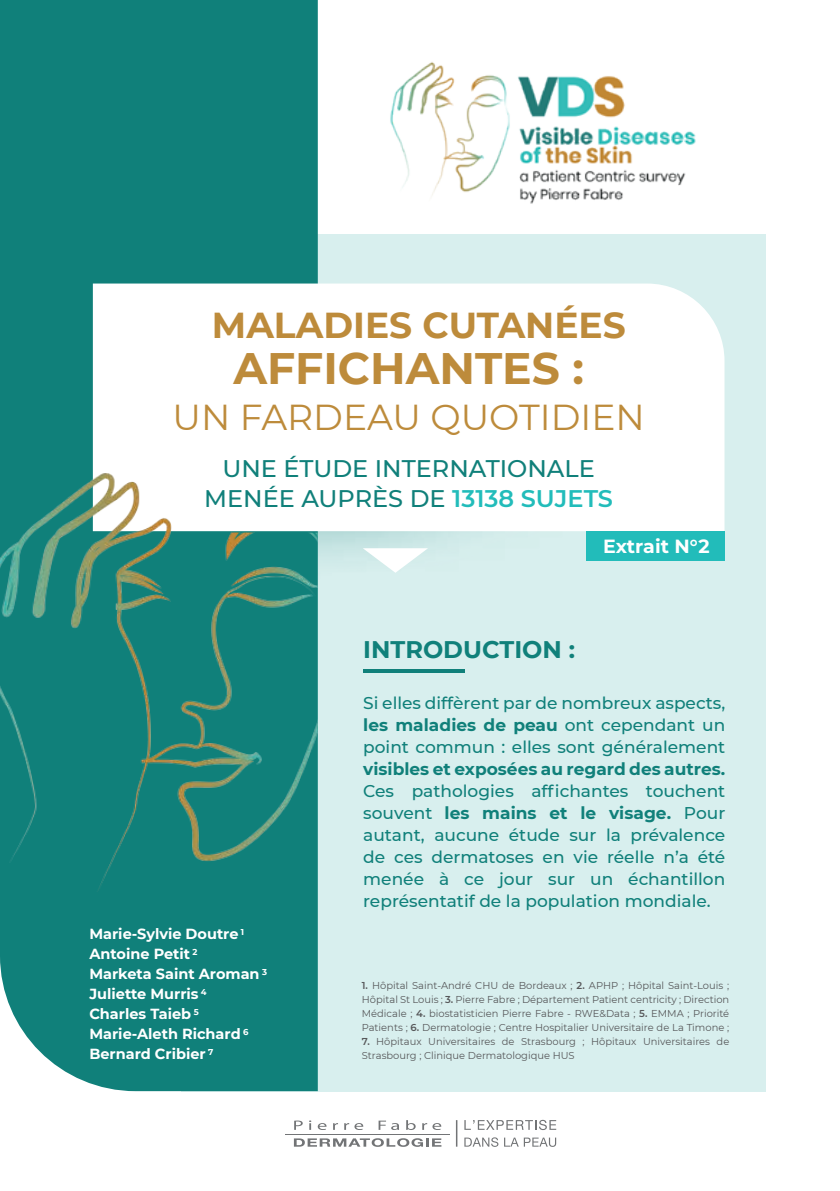
<style>
.page{position:relative;width:840px;height:1191px;background:#fff}
.page>*{position:absolute;margin:0;border:0;box-sizing:border-box;transform-origin:0 0}
.t1{font:700 44px "Montserrat";color:#bd8b3b}
.t2{font:36px "Montserrat";color:#bd8b3b}
.t3{font:700 36px "Montserrat";color:#bd8b3b}
.t4{font:500 24px/30px "Montserrat";color:#10807a;text-align:center}
.t5{font:700 24px "Montserrat";color:#10807a}
.t6{font:700 19px "Montserrat";color:#fff}
.t7{font:500 17px/22px "Montserrat";color:#10807a;text-align:justify}
.t8{font:700 17px "Montserrat";color:#10807a}
.t9{font:700 14.6px/20px "Montserrat";color:#fff}
.t10{font:10px/14px "Montserrat";color:#57585a;text-align:justify}
.s1{font-weight:600;color:#22bcba}
.s2{font-weight:700}
.s3{font-weight:600}
</style>
<div class="page">
<div style="left:181px;top:234px;width:585px;height:857px;background:#d8efee"></div>
<img style="left:317px;top:531px;width:371px;height:54px">
<div style="left:0;top:0;width:317px;height:1091px;background:#10807a"></div>
<hr style="left:362px;top:669px;width:102px;height:4px;background:#10807a">
<div style="left:93px;top:283px;width:631px;height:248px;background:#fff"></div>
<img style="left:0;top:428px;width:317px;height:479px">
<svg style="left:362px;top:548px;width:66px;height:25px"></svg>
<img style="left:390px;top:62px;width:306px;height:142px">
<svg style="left:294px;top:1120px;width:8px;height:9px"></svg>
<svg style="left:309px;top:1120px;width:2px;height:9px"></svg>
<svg style="left:317px;top:1123px;width:9px;height:7px"></svg>
<svg style="left:333px;top:1123px;width:5px;height:6px"></svg>
<svg style="left:344px;top:1123px;width:19px;height:7px"></svg>
<svg style="left:378px;top:1120px;width:21px;height:10px"></svg>
<svg style="left:406px;top:1120px;width:9px;height:10px"></svg>
<svg style="left:422px;top:1123px;width:19px;height:7px"></svg>
<svg style="left:294px;top:1138px;width:147px;height:8px"></svg>
<hr style="left:285px;top:1133px;width:165px;height:1px;background:#727476">
<hr style="left:455px;top:1120px;width:2px;height:26px;background:#727476">
<svg style="left:464px;top:1119px;width:92px;height:11px"></svg>
<svg style="left:464px;top:1137px;width:92px;height:9px"></svg>
<div style="left:585px;top:531px;width:139px;height:29px;background:#22bcba"></div>
<h2 class="t3" style="left:212px;top:300px;width:415px">MALADIES CUTANÉES</h2>
<h1 class="t1" style="left:233px;top:337px;width:352px">AFFICHANTES :</h1>
<h2 class="t2" style="left:172px;top:393px;width:473px">UN FARDEAU QUOTIDIEN</h2>
<h3 class="t4" style="left:204px;top:453px;width:410px">UNE ÉTUDE INTERNATIONALE<br>MENÉE AUPRÈS DE <span class="s1">13138 SUJETS</span></h3>
<h3 class="t6" style="left:602px;top:532px;width:108px">Extrait N°2</h3>
<h3 class="t9" style="left:89px;top:923px;width:179px">Marie-Sylvie Doutre <sup>1<br></sup>Antoine Petit <sup>2<br></sup>Marketa Saint Aroman <sup>3<br></sup>Juliette Murris <sup>4<br></sup>Charles Taieb <sup>5<br></sup>Marie-Aleth Richard <sup>6<br></sup>Bernard Cribier <sup>7</sup></h3>
<h3 class="t5" style="left:363px;top:632px;width:213px">INTRODUCTION :</h3>
<h3 class="t7" style="left:363px;top:691px;width:363px">Si elles diffèrent par de nombreux aspects, <span class="s2">les maladies de peau</span> ont cependant un point commun : elles sont généralement</h3>
<h3 class="t8" style="left:363px;top:756px;width:363px">visibles et exposées au regard des autres.</h3>
<h3 class="t7" style="left:363px;top:779px;width:363px">Ces pathologies affichantes touchent souvent <span class="s2">les mains et le visage.</span> Pour autant, aucune étude sur la prévalence de ces dermatoses en vie réelle n’a été menée à ce jour sur un échantillon représentatif de la population mondiale.</h3>
<p class="t10" style="left:361px;top:978px;width:369px"><span class="s3">1.</span> Hôpital Saint-André CHU de Bordeaux ; <span class="s3">2.</span> APHP ; Hôpital Saint-Louis ; Hôpital St Louis ; <span class="s3">3.</span> Pierre Fabre ; Département Patient centricity ; Direction Médicale ; <span class="s3">4.</span> biostatisticien Pierre Fabre - RWE&amp;Data ; <span class="s3">5.</span> EMMA ; Priorité Patients ; <span class="s3">6.</span> Dermatologie ; Centre Hospitalier Universitaire de La Timone ;</p>
<p class="t10" style="left:361px;top:1034px;width:369px"><span class="s3">7.</span> Hôpitaux Universitaires de Strasbourg ; Hôpitaux Universitaires de<br>Strasbourg ; Clinique Dermatologique HUS</p>
</div>
